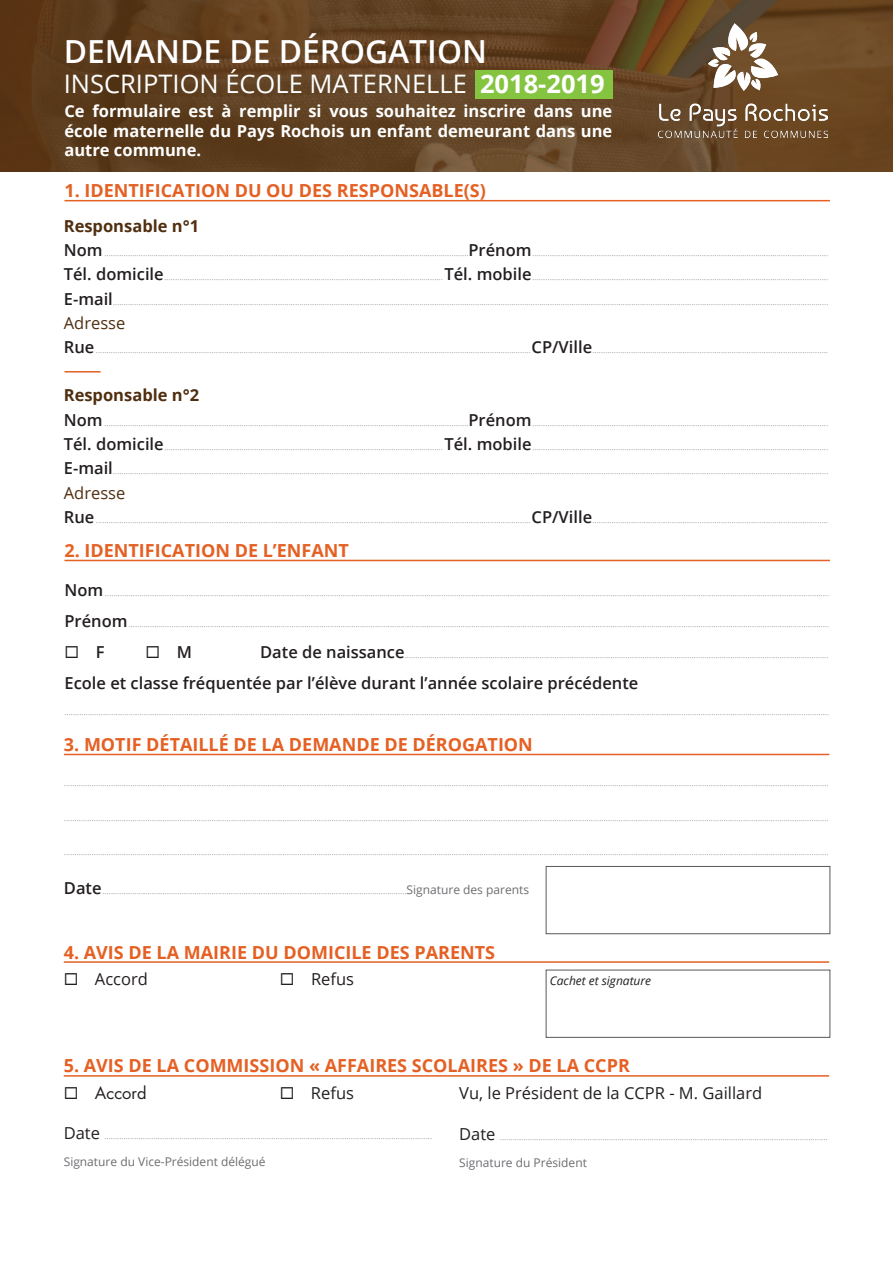
<style>
.page{position:relative;width:893px;height:1263px;background:#fff}
.page>*{position:absolute;margin:0;border:0;box-sizing:border-box;transform-origin:0 0}
.t1{font:600 31.8px "Open Sans";color:#fff}
.t2{font:25.5px "Open Sans";color:#fff}
.Titre_feuillet{font:700 18px "Open Sans";color:#e56023}
.t3{font:700 16.5px/19.5px "Open Sans";color:#fff;text-align:justify}
.t4{font:600 16.5px "Open Sans";color:#231f20}
.t5{font:16.5px "Open Sans";color:#231f20}
.t6{font:700 16.5px "Open Sans";color:#502e10}
.t7{font:16.5px "Open Sans";color:#502e10}
.t8{font:16.5px "Futura Std";color:#231f20}
.t9{font:12px "Open Sans";color:#6c6d70}
.t10{font:italic 12px "Open Sans";color:#231f20}
.t11{font:300 9px "Open Sans";color:#6c6d70}
.s1{font-weight:700}
.s2{font-weight:600;font-size:16.5px;color:#231f20}
.s3{font-weight:400;font-size:12px}
.s4{font-weight:400;font-size:16.5px;color:#231f20}
</style>
<div class="page">
<hr style="left:64px;top:560px;width:766px;height:1px;background:#e56023">
<svg style="left:1px;top:0;width:892px;height:172px;background:#614121"></svg>
<img style="left:659px;top:23px;width:168px;height:114px">
<hr style="left:64px;top:200px;width:766px;height:1px;background:#e56023">
<hr style="left:64px;top:371px;width:37px;height:1px;background:#e56023">
<hr style="left:64px;top:754px;width:765px;height:1px;background:#e56023">
<hr style="left:64px;top:961px;width:765px;height:2px;background:#e56023">
<hr style="left:64px;top:1075px;width:765px;height:1px;background:#e56023">
<div style="left:546px;top:866px;width:284px;height:68px;background:#fff;border:1px solid #57585a"></div>
<div style="left:546px;top:970px;width:284px;height:68px;border:1px solid #57585a"></div>
<div style="left:475px;top:70px;width:137px;height:29px;background:#84c440"></div>
<p class="t1" style="left:64px;top:29px;width:425px">DEMANDE DE DÉROGATION</p>
<p class="t2" style="left:64px;top:67px;width:542px">INSCRIPTION ÉCOLE MATERNELLE <span class="s1">2018-2019</span></p>
<p class="t3" style="left:64px;top:101px;width:549px">Ce formulaire est à remplir si vous souhaitez inscrire dans une école maternelle du Pays Rochois un enfant demeurant dans une autre commune.</p>
<p class="Titre_feuillet" style="left:64px;top:178px;width:423px">1. IDENTIFICATION DU OU DES RESPONSABLE(S)</p>
<p class="t6" style="left:64px;top:214px;width:137px">Responsable n°1</p>
<p class="t11" style="left:64px;top:247px;width:766px"><span class="s2">Nom</span> ..........................................................................................................................................................................<span class="s2">Prénom</span>..........................................................................................................................................</p>
<p class="t11" style="left:64px;top:271px;width:766px"><span class="s2">Tél. domicile</span>.................................................................................................................................. <span class="s2">Tél. mobile</span>..........................................................................................................................................</p>
<p class="t11" style="left:64px;top:295px;width:766px"><span class="s2">E-mail</span>..............................................................................................................................................................................................................................................................................................................................................</p>
<p class="t7" style="left:64px;top:312px;width:63px">Adresse</p>
<p class="t11" style="left:64px;top:344px;width:766px"><span class="s2">Rue</span> ...........................................................................................................................................................................................................<span class="s2">CP/Ville</span>..............................................................................................................</p>
<p class="t6" style="left:64px;top:383px;width:137px">Responsable n°2</p>
<p class="t11" style="left:64px;top:416px;width:766px"><span class="s2">Nom</span> ..........................................................................................................................................................................<span class="s2">Prénom</span>..........................................................................................................................................</p>
<p class="t11" style="left:64px;top:440px;width:766px"><span class="s2">Tél. domicile</span>.................................................................................................................................. <span class="s2">Tél. mobile</span>..........................................................................................................................................</p>
<p class="t11" style="left:64px;top:465px;width:766px"><span class="s2">E-mail</span>..............................................................................................................................................................................................................................................................................................................................................</p>
<p class="t7" style="left:64px;top:481px;width:63px">Adresse</p>
<p class="t11" style="left:64px;top:514px;width:766px"><span class="s2">Rue</span> ...........................................................................................................................................................................................................<span class="s2">CP/Ville</span>..............................................................................................................</p>
<p class="Titre_feuillet" style="left:64px;top:538px;width:286px">2. IDENTIFICATION DE L’ENFANT</p>
<p class="t11" style="left:64px;top:587px;width:766px"><span class="s2">Nom</span> ..................................................................................................................................................................................................................................................................................................................................................</p>
<p class="t11" style="left:64px;top:617px;width:766px"><span class="s2">Prénom</span>.......................................................................................................................................................................................................................................................................................................................................</p>
<p class="t4" style="left:64px;top:640px;width:41px">◻ F</p>
<p class="t4" style="left:146px;top:640px;width:48px">◻ M</p>
<p class="t11" style="left:260px;top:648px;width:570px"><span class="s2">Date de naissance</span>......................................................................................................................................................................................................</p>
<p class="t4" style="left:64px;top:671px;width:575px">Ecole et classe fréquentée par l’élève durant l’année scolaire précédente</p>
<p class="t11" style="left:64px;top:705px;width:766px">.....................................................................................................................................................................................................................................................................................................................................................................</p>
<p class="Titre_feuillet" style="left:64px;top:732px;width:470px">3. MOTIF DÉTAILLÉ DE LA DEMANDE DE DÉROGATION</p>
<p class="t11" style="left:64px;top:776px;width:766px">.....................................................................................................................................................................................................................................................................................................................................................................</p>
<p class="t11" style="left:64px;top:811px;width:766px">.....................................................................................................................................................................................................................................................................................................................................................................</p>
<p class="t11" style="left:64px;top:846px;width:766px">.....................................................................................................................................................................................................................................................................................................................................................................</p>
<p class="t11" style="left:64px;top:884px;width:467px"><span class="s2">Date</span>..............................................................................................................................................<span class="s3">Signature des parents</span></p>
<p class="Titre_feuillet" style="left:64px;top:939px;width:433px">4. AVIS DE LA MAIRIE DU DOMICILE DES PARENTS</p>
<p class="t5" style="left:64px;top:968px;width:86px">◻ Accord</p>
<p class="t5" style="left:280px;top:968px;width:76px">◻ Refus</p>
<p class="t10" style="left:550px;top:972px;width:103px">Cachet et signature</p>
<p class="Titre_feuillet" style="left:64px;top:1053px;width:568px">5. AVIS DE LA COMMISSION « AFFAIRES SCOLAIRES » DE LA CCPR</p>
<p class="t8" style="left:64px;top:1082px;width:84px">◻ Accord</p>
<p class="t5" style="left:280px;top:1081px;width:76px">◻ Refus</p>
<p class="t11" style="left:64px;top:1129px;width:370px"><span class="s4">Date</span> .........................................................................................................................................................</p>
<p class="t9" style="left:64px;top:1153px;width:203px">Signature du Vice-Président délégué</p>
<p class="t5" style="left:459px;top:1082px;width:305px">Vu, le Président de la CCPR - M. Gaillard</p>
<p class="t11" style="left:459px;top:1131px;width:370px"><span class="s4">Date</span> .........................................................................................................................................................</p>
<p class="t9" style="left:459px;top:1155px;width:129px">Signature du Président</p>
</div>
